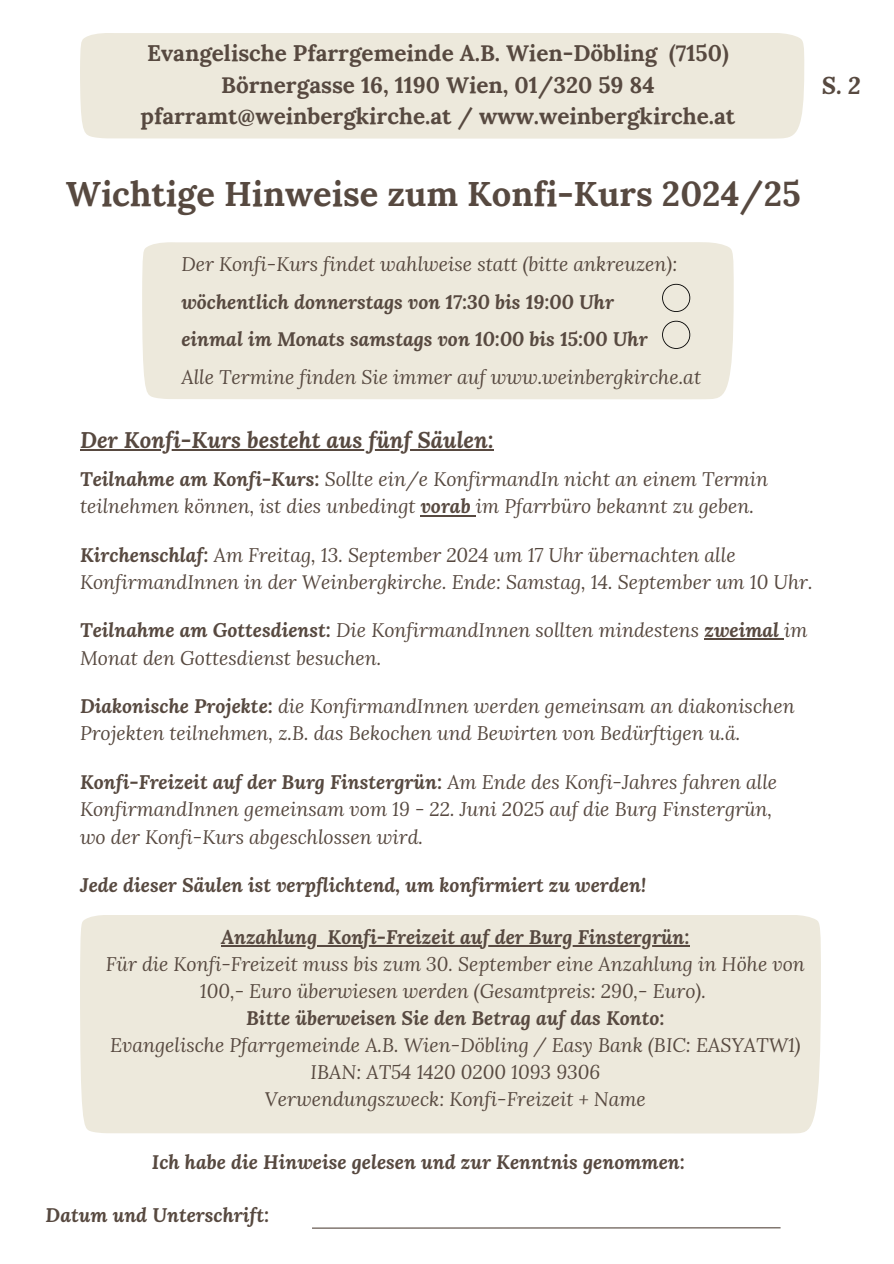
<style>
.page{position:relative;width:894px;height:1264px;background:#fff}
.page>*{position:absolute;margin:0;border:0;box-sizing:border-box;transform-origin:0 0}
.t1{font:700 34.5px "Lora";color:#574940}
.t2{font:italic 700 24px "Lora";color:#574940}
.t3{font:700 22.5px/31.5px "Lora";color:#574940;text-align:center}
.t4{font:italic 700 22.5px "Lora";color:#574940}
.t5{font:italic 19.5px/27.5px "Lora";color:#574940}
.t6{font:italic 700 19.5px "Lora";color:#574940}
.s1{font-weight:700}
</style>
<div class="page">
<div style="left:142px;top:242px;width:591px;height:157px;background:#ede9dc"></div>
<svg style="left:662px;top:284px;width:28px;height:28px"></svg>
<svg style="left:662px;top:321px;width:28px;height:28px"></svg>
<hr style="left:80px;top:449px;width:413px;height:2px;background:#574940">
<hr style="left:420px;top:514px;width:55px;height:2px;background:#574940">
<hr style="left:704px;top:638px;width:80px;height:2px;background:#574940">
<div style="left:80px;top:915px;width:740px;height:218px;background:#ede9dc"></div>
<hr style="left:221px;top:945px;width:96px;height:1px;background:#574940">
<hr style="left:327px;top:945px;width:362px;height:1px;background:#574940">
<hr style="left:312px;top:1227px;width:468px;height:1px;background:#574940">
<div style="left:80px;top:33px;width:724px;height:106px;background:#ede9dc"></div>
<p class="t3" style="left:140px;top:37px;width:596px">Evangelische Pfarrgemeinde A.B. Wien-Döbling (7150)<br>Börnergasse 16, 1190 Wien, 01/320 59 84 pfarramt@weinbergkirche.at / www.weinbergkirche.at</p>
<h2 class="t2" style="left:821px;top:69px;width:40px">S. 2</h2>
<h3 class="t1" style="left:66px;top:171px;width:736px">Wichtige Hinweise zum Konfi-Kurs 2024/25</h3>
<h1 class="t5" style="left:181px;top:250px;width:497px">Der Konfi-Kurs findet wahlweise statt (bitte ankreuzen):</h1>
<p class="t6" style="left:181px;top:289px;width:434px">wöchentlich donnerstags von 17:30 bis 19:00 Uhr</p>
<h4 class="t6" style="left:181px;top:326px;width:467px">einmal im Monats samstags von 10:00 bis 15:00 Uhr</h4>
<h4 class="t5" style="left:181px;top:363px;width:521px">Alle Termine finden Sie immer auf www.weinbergkirche.at</h4>
<p class="t4" style="left:80px;top:424px;width:415px">Der Konfi-Kurs besteht aus fünf Säulen:</p>
<p class="t5" style="left:80px;top:465px;width:689px"><span class="s1">Teilnahme am Konfi-Kurs:</span> Sollte ein/e KonfirmandIn nicht an einem Termin teilnehmen können, ist dies unbedingt <span class="s1">vorab</span> im Pfarrbüro bekannt zu geben.</p>
<p class="t5" style="left:80px;top:540px;width:733px"><span class="s1">Kirchenschlaf:</span> Am Freitag, 13. September 2024 um 17 Uhr übernachten alle<br>KonfirmandInnen in der Weinbergkirche. Ende: Samstag, 14. September um 10 Uhr.</p>
<h3 class="t5" style="left:80px;top:616px;width:729px"><span class="s1">Teilnahme am Gottesdienst:</span> Die KonfirmandInnen sollten mindestens <span class="s1">zweimal</span> im<br>Monat den Gottesdienst besuchen.</h3>
<p class="t5" style="left:80px;top:691px;width:716px"><span class="s1">Diakonische Projekte:</span> die KonfirmandInnen werden gemeinsam an diakonischen<br>Projekten teilnehmen, z.B. das Bekochen und Bewirten von Bedürftigen u.ä.</p>
<p class="t5" style="left:80px;top:767px;width:698px"><span class="s1">Konfi-Freizeit auf der Burg Finstergrün:</span> Am Ende des Konfi-Jahres fahren alle<br>KonfirmandInnen gemeinsam vom 19 - 22. Juni 2025 auf die Burg Finstergrün,</p>
<p class="t5" style="left:80px;top:822px;width:344px">wo der Konfi-Kurs abgeschlossen wird.</p>
<p class="t6" style="left:80px;top:871px;width:567px">Jede dieser Säulen ist verpflichtend, um konfirmiert zu werden!</p>
<p class="t6" style="left:221px;top:923px;width:97px">Anzahlung</p>
<p class="t6" style="left:327px;top:923px;width:363px">Konfi-Freizeit auf der Burg Finstergrün:</p>
<p class="t5" style="left:106px;top:949px;width:700px">Für die Konfi-Freizeit muss bis zum 30. September eine Anzahlung in Höhe von</p>
<p class="t5" style="left:200px;top:976px;width:507px">100,- Euro überwiesen werden (Gesamtpreis: 290,- Euro).</p>
<h4 class="t5" style="left:110px;top:1004px;width:692px;line-height:27px;text-align:center"><span class="s1">Bitte überweisen Sie den Betrag auf das Konto:<br></span>Evangelische Pfarrgemeinde A.B. Wien-Döbling / Easy Bank (BIC: EASYATW1)</h4>
<p class="t5" style="left:310px;top:1057px;width:291px">IBAN: AT54 1420 0200 1093 9306</p>
<p class="t5" style="left:265px;top:1084px;width:382px">Verwendungszweck: Konfi-Freizeit + Name</p>
<p class="t6" style="left:152px;top:1149px;width:534px">Ich habe die Hinweise gelesen und zur Kenntnis genommen:</p>
<p class="t6" style="left:46px;top:1202px;width:225px">Datum und Unterschrift:</p>
</div>
